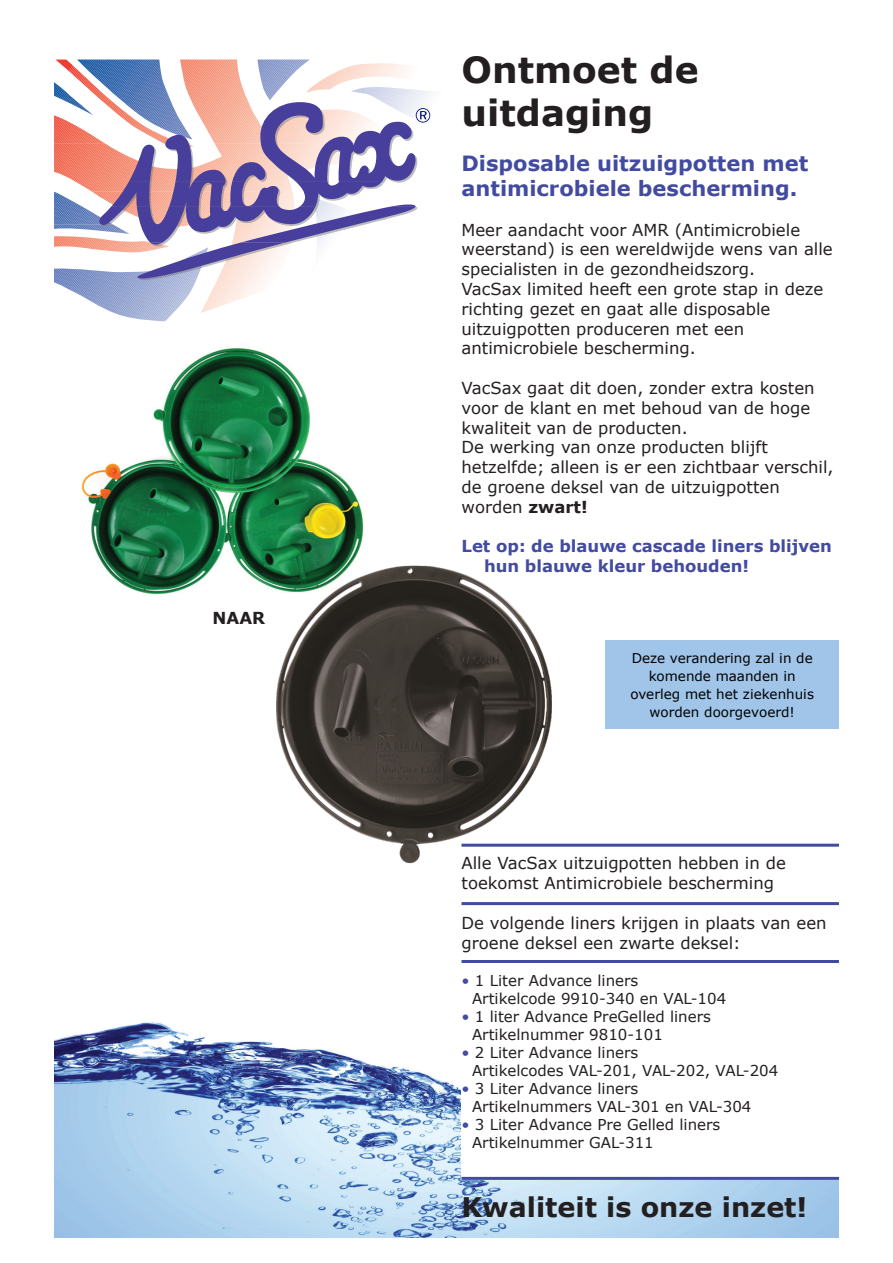
<style>
.page{position:relative;width:893px;height:1263px;background:#fff}
.page>*{position:absolute;margin:0;border:0;box-sizing:border-box;transform-origin:0 0}
.t1{font:700 36px "Verdana";color:#231f20}
.t2{font:700 27px "Verdana";color:#231f20}
.t3{font:700 21px/25.2px "Verdana";color:#434ba0}
.t4{font:16.5px/19.8px "Verdana";color:#231f20}
.t5{font:700 16.5px "Verdana";color:#434ba0}
.t6{font:700 16.5px "Verdana";color:#231f20}
.t7{font:15px "Verdana";color:#231f20}
.t8{font:13.5px/18px "Verdana";color:#000001;text-align:center}
.s1{font-weight:700}
.s2{color:#434ba0}
</style>
<div class="page">
<img style="left:54px;top:1022px;width:785px;height:215px">
<svg style="left:54px;top:60px;width:377px;height:261px"></svg>
<img style="left:81px;top:348px;width:283px;height:247px">
<div style="left:461px;top:55px;width:378px;height:1125px;background:#fff"></div>
<hr style="left:461px;top:960px;width:378px;height:3px;background:#434ba0">
<hr style="left:461px;top:844px;width:378px;height:3px;background:#434ba0">
<hr style="left:461px;top:902px;width:378px;height:3px;background:#434ba0">
<hr style="left:461px;top:1177px;width:378px;height:3px;background:#434ba0">
<img style="left:254px;top:538px;width:344px;height:326px">
<div style="left:605px;top:640px;width:234px;height:88px;background:#a0c5e8"></div>
<p class="t6" style="left:213px;top:606px;width:54px">NAAR</p>
<p class="t1" style="left:461px;top:44px;width:239px">Ontmoet de</p>
<p class="t1" style="left:461px;top:87px;width:193px">uitdaging</p>
<p class="t3" style="left:461px;top:150px;width:348px">Disposable uitzuigpotten met antimicrobiele bescherming.</p>
<p class="t4" style="left:461px;top:220px;width:373px">Meer aandacht voor AMR (Antimicrobiele weerstand) is een wereldwijde wens van alle specialisten in de gezondheidszorg.</p>
<p class="t4" style="left:461px;top:279px;width:363px">VacSax limited heeft een grote stap in deze richting gezet en gaat alle disposable</p>
<p class="t4" style="left:461px;top:319px;width:284px">uitzuigpotten produceren met een</p>
<p class="t4" style="left:461px;top:338px;width:236px">antimicrobiele bescherming.</p>
<p class="t4" style="left:461px;top:378px;width:355px">VacSax gaat dit doen, zonder extra kosten voor de klant en met behoud van de hoge kwaliteit van de producten.</p>
<p class="t4" style="left:461px;top:437px;width:308px">De werking van onze producten blijft</p>
<p class="t4" style="left:461px;top:457px;width:374px">hetzelfde; alleen is er een zichtbaar verschil, de groene deksel van de uitzuigpotten</p>
<p class="t4" style="left:461px;top:497px;width:128px">worden <span class="s1">zwart!</span></p>
<p class="t5" style="left:461px;top:535px;width:372px">Let op: de blauwe cascade liners blijven</p>
<p class="t5" style="left:484px;top:555px;width:267px">hun blauwe kleur behouden!</p>
<p class="t8" style="left:632px;top:648px;width:183px">Deze verandering zal in de</p>
<p class="t8" style="left:630px;top:666px;width:185px">komende maanden in overleg met het ziekenhuis</p>
<p class="t8" style="left:649px;top:702px;width:147px">worden doorgevoerd!</p>
<p class="t4" style="left:461px;top:853px;width:326px">Alle VacSax uitzuigpotten hebben in de</p>
<p class="t4" style="left:461px;top:873px;width:314px">toekomst Antimicrobiele bescherming</p>
<p class="t4" style="left:461px;top:913px;width:367px">De volgende liners krijgen in plaats van een groene deksel een zwarte deksel:</p>
<p class="t7" style="left:461px;top:970px;width:178px"><span class="s2">•</span> 1 Liter Advance liners</p>
<p class="t7" style="left:472px;top:988px;width:256px">Artikelcode 9910-340 en VAL-104</p>
<p class="t7" style="left:461px;top:1006px;width:251px"><span class="s2">•</span> 1 liter Advance PreGelled liners</p>
<p class="t7" style="left:472px;top:1024px;width:192px">Artikelnummer 9810-101</p>
<p class="t7" style="left:461px;top:1042px;width:178px"><span class="s2">•</span> 2 Liter Advance liners</p>
<p class="t7" style="left:472px;top:1060px;width:308px">Artikelcodes VAL-201, VAL-202, VAL-204</p>
<p class="t7" style="left:461px;top:1078px;width:178px"><span class="s2">•</span> 3 Liter Advance liners</p>
<p class="t7" style="left:472px;top:1096px;width:281px">Artikelnummers VAL-301 en VAL-304</p>
<p class="t7" style="left:461px;top:1114px;width:260px"><span class="s2">•</span> 3 Liter Advance Pre Gelled liners</p>
<p class="t7" style="left:472px;top:1132px;width:183px">Artikelnummer GAL-311</p>
<p class="t2" style="left:461px;top:1188px;width:347px">Kwaliteit is onze inzet!</p>
</div>
